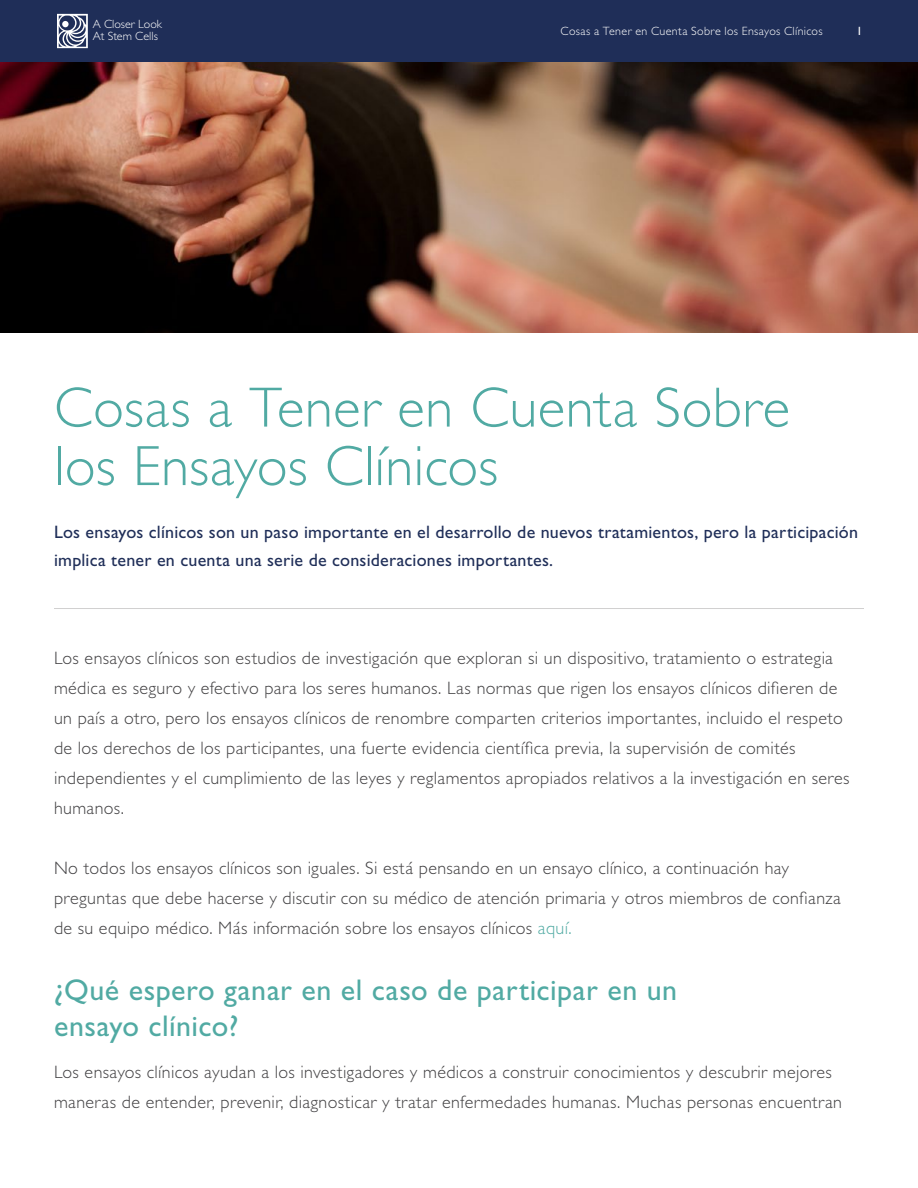
<style>
.page{position:relative;width:918px;height:1188px;background:#fff}
.page>*{position:absolute;margin:0;border:0;box-sizing:border-box;transform-origin:0 0}
.t1{font:300 57px/58.5px "Gill Sans Std";letter-spacing:.005em;color:#51aaa3}
.t2{font:30px/36px "Gill Sans Std";letter-spacing:.015em;color:#51aaa3}
.t3{font:300 18px/30px "Gill Sans Std";letter-spacing:.02em;color:#414042}
.t4{font:18px/28.5px "Gill Sans Std";letter-spacing:.015em;color:#1f2e58}
.t5{font:300 12px "Gill Sans Std";letter-spacing:.025em;color:#fff}
.t6{font:300 12px/12px "Gill Sans Std";color:#fff}
.t7{font:12px "Gill Sans Std";color:#fff}
.s1{color:#51aaa3}
</style>
<div class="page">
<div style="left:0;top:0;width:918px;height:63px;background:#1f2e58"></div>
<svg style="left:57px;top:14px;width:31px;height:34px"></svg>
<div style="left:62px;top:21px;width:7px;height:6px;background:#fff;border-radius:50%"></div>
<hr style="left:54px;top:608px;width:810px;height:1px;background:#d1d0d0">
<img style="left:0;top:63px;width:918px;height:269px">
<p class="t6" style="left:93px;top:18px;width:71px">A Closer Look<br>At Stem Cells</p>
<p class="t5" style="left:561px;top:24px;width:264px">Cosas a Tener en Cuenta Sobre los Ensayos Clínicos</p>
<p class="t7" style="left:856px;top:24px;width:7px">1</p>
<h1 class="t1" style="left:54px;top:379px;width:737px">Cosas a Tener en Cuenta Sobre los Ensayos Clínicos</h1>
<p class="t4" style="left:54px;top:518px;width:806px">Los ensayos clínicos son un paso importante en el desarrollo de nuevos tratamientos, pero la participación implica tener en cuenta una serie de consideraciones importantes.</p>
<p class="t3" style="left:54px;top:643px;width:797px">Los ensayos clínicos son estudios de investigación que exploran si un dispositivo, tratamiento o estrategia médica es seguro y efectivo para los seres humanos. Las normas que rigen los ensayos clínicos difieren de un país a otro, pero los ensayos clínicos de renombre comparten criterios importantes, incluido el respeto de los derechos de los participantes, una fuerte evidencia científica previa, la supervisión de comités independientes y el cumplimiento de las leyes y reglamentos apropiados relativos a la investigación en seres humanos.</p>
<p class="t3" style="left:54px;top:853px;width:788px">No todos los ensayos clínicos son iguales. Si está pensando en un ensayo clínico, a continuación hay preguntas que debe hacerse y discutir con su médico de atención primaria y otros miembros de confianza de su equipo médico. Más información sobre los ensayos clínicos <span class="s1">aquí.</span></p>
<h2 class="t2" style="left:54px;top:972px;width:625px">¿Qué espero ganar en el caso de participar en un ensayo clínico?</h2>
<p class="t3" style="left:54px;top:1057px;width:790px">Los ensayos clínicos ayudan a los investigadores y médicos a construir conocimientos y descubrir mejores maneras de entender, prevenir, diagnosticar y tratar enfermedades humanas. Muchas personas encuentran</p>
</div>
